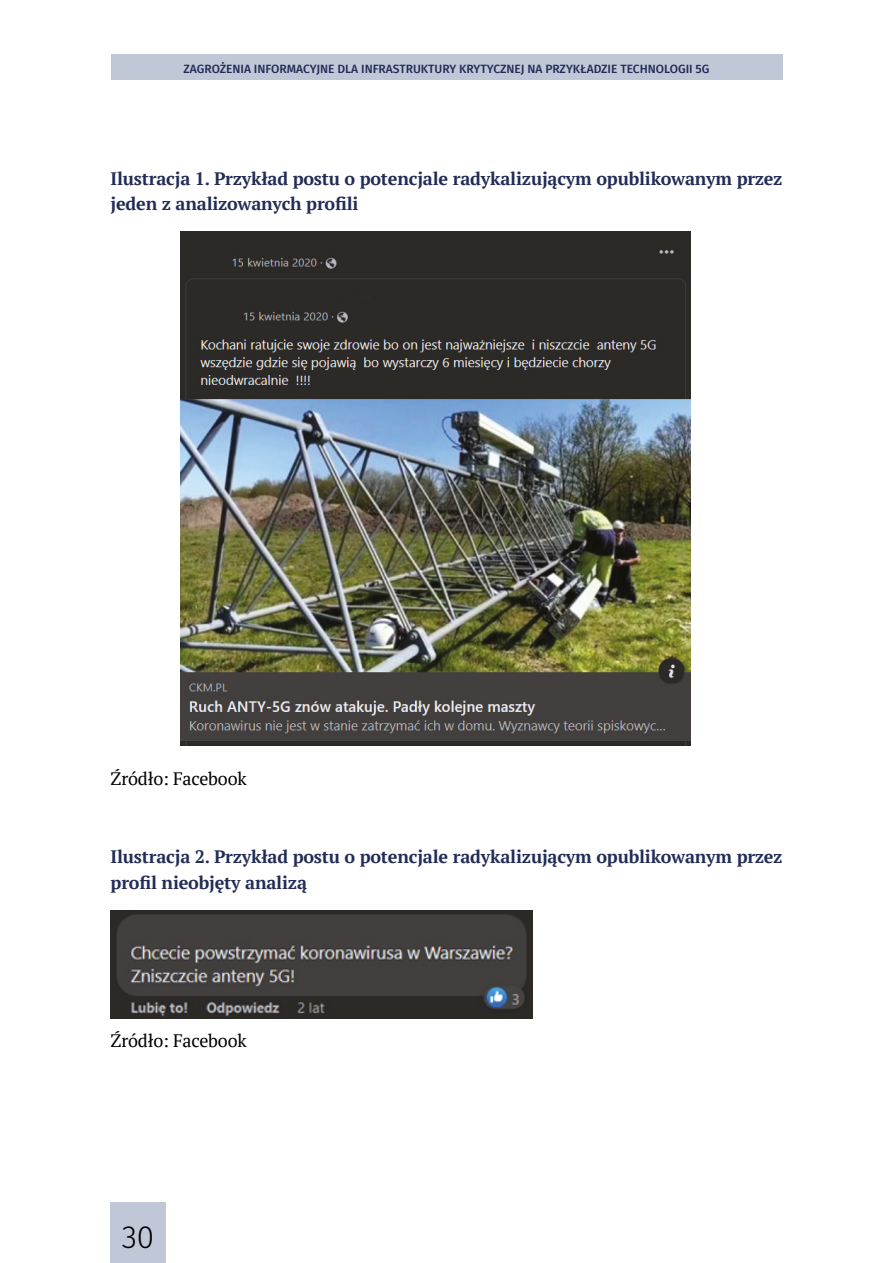
<style>
.page{position:relative;width:893px;height:1263px;background:#fff}
.page>*{position:absolute;margin:0;border:0;box-sizing:border-box;transform-origin:0 0}
.t1{font:300 31.5px "Fira Sans";color:#000}
.t2{font:700 18px/25.5px "PT Serif";letter-spacing:-.01em;color:#222c56}
.t3{font:18px "PT Serif";letter-spacing:-.01em;color:#000}
.t4{font:500 12px "Fira Sans";color:#222c56}
</style>
<div class="page">
<div style="left:111px;top:54px;width:671px;height:26px;background:#c0c8d8"></div>
<div style="left:111px;top:1202px;width:55px;height:61px;background:#c0c8d8"></div>
<img style="left:180px;top:231px;width:511px;height:514px">
<img style="left:111px;top:910px;width:421px;height:108px">
<p class="t4" style="left:184px;top:59px;width:527px">ZAGROŻENIA INFORMACYJNE DLA INFRASTRUKTURY KRYTYCZNEJ NA PRZYKŁADZIE TECHNOLOGII 5G</p>
<p class="t2" style="left:111px;top:165px;width:673px">Ilustracja 1. Przykład postu o potencjale radykalizującym opublikowanym przez jeden z analizowanych profili</p>
<p class="t3" style="left:111px;top:767px;width:138px">Źródło: Facebook</p>
<p class="t2" style="left:111px;top:844px;width:673px">Ilustracja 2. Przykład postu o potencjale radykalizującym opublikowanym przez profil nieobjęty analizą</p>
<p class="t3" style="left:111px;top:1029px;width:138px">Źródło: Facebook</p>
<h1 class="t1" style="left:122px;top:1214px;width:34px">30</h1>
</div>
